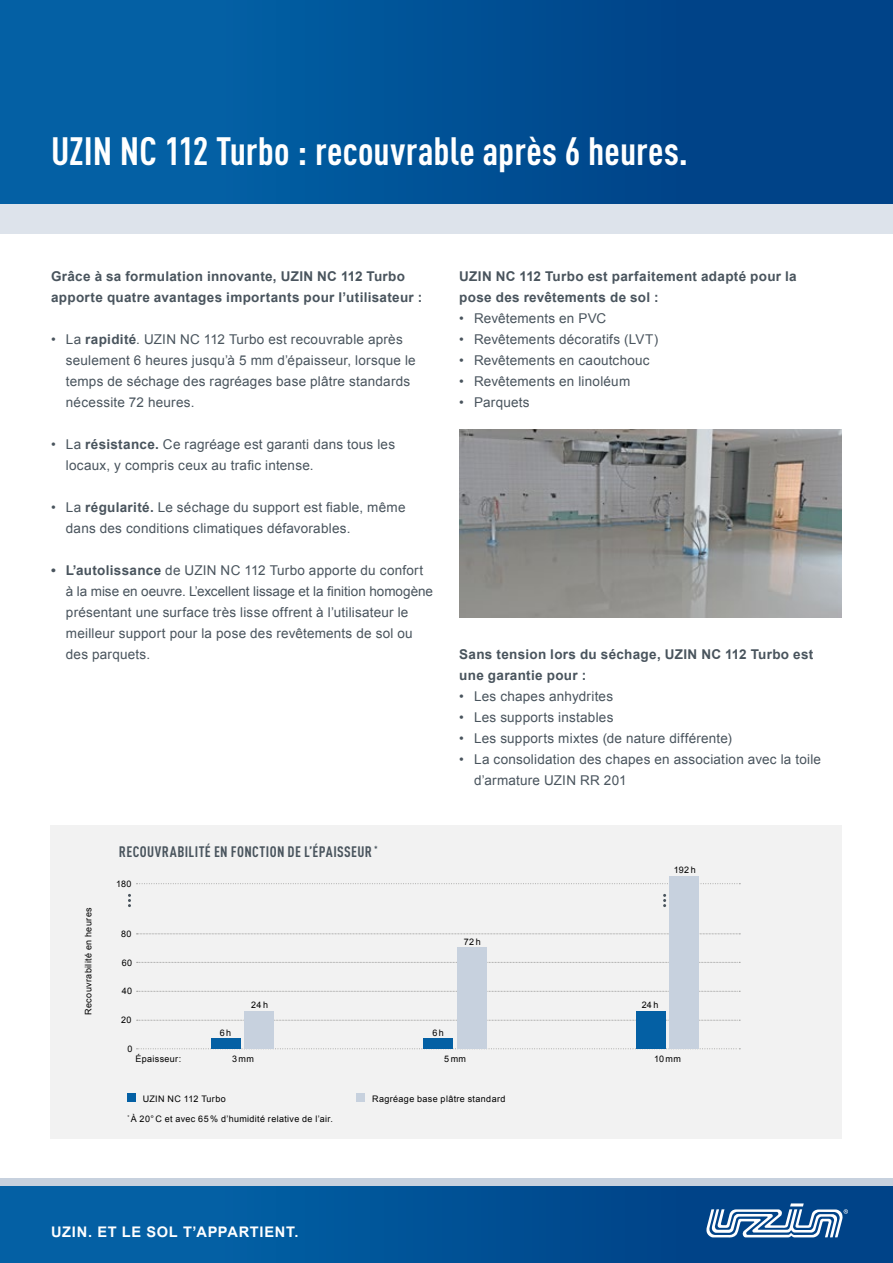
<style>
.page{position:relative;width:893px;height:1263px;background:#fff}
.page>*{position:absolute;margin:0;border:0;box-sizing:border-box;transform-origin:0 0}
.t1{font:700 condensed 39px "DIN Pro";letter-spacing:.005em;color:#fff}
.t2{font:700 condensed 15px "DIN Pro";letter-spacing:.025em;color:#49545d}
.t3{font:700 14.55px "Arial";letter-spacing:.05em;color:#fff}
.t4{font:13.5px/21px "Arial";letter-spacing:.015em;color:#49545d}
.t5{font:700 13.5px/21px "Arial";letter-spacing:.025em;color:#49545d}
.t6{font:9px "Arial";letter-spacing:.04em;color:#000}
.s1{font-weight:700}
</style>
<div class="page">
<svg style="left:0;top:0;width:893px;height:204px;background:#015196"></svg>
<div style="left:0;top:204px;width:893px;height:30px;background:#dde3eb"></div>
<div style="left:0;top:1178px;width:893px;height:8px;background:#c7d1de"></div>
<div style="left:0;top:1186px;width:893px;height:77px;background:linear-gradient(to right,#0465a9,#003e83)"></div>
<svg style="left:706px;top:1203px;width:142px;height:35px"></svg>
<div style="left:51px;top:825px;width:791px;height:314px;background:#f2f2f2"></div>
<svg style="left:137px;top:962px;width:603px;height:1px"></svg>
<svg style="left:137px;top:991px;width:603px;height:1px"></svg>
<svg style="left:137px;top:1020px;width:603px;height:1px"></svg>
<div style="left:357px;top:1093px;width:8px;height:9px;background:#c7d1de"></div>
<div style="left:127px;top:1093px;width:9px;height:9px;background:#0460a4"></div>
<svg style="left:136px;top:1048px;width:604px;height:1px"></svg>
<div style="left:457px;top:947px;width:30px;height:102px;background:#c7d1de"></div>
<svg style="left:136px;top:883px;width:604px;height:1px"></svg>
<svg style="left:136px;top:933px;width:604px;height:1px"></svg>
<svg style="left:128px;top:894px;width:3px;height:13px"></svg>
<svg style="left:663px;top:894px;width:3px;height:13px"></svg>
<div style="left:244px;top:1011px;width:30px;height:38px;background:#c7d1de"></div>
<div style="left:211px;top:1038px;width:30px;height:11px;background:#0460a4"></div>
<div style="left:424px;top:1038px;width:29px;height:11px;background:#0460a4"></div>
<div style="left:669px;top:876px;width:30px;height:173px;background:#c7d1de"></div>
<div style="left:636px;top:1011px;width:30px;height:38px;background:#0460a4"></div>
<img style="left:459px;top:429px;width:383px;height:188px">
<h1 class="t1" style="left:51px;top:122px;width:639px">UZIN NC 112 Turbo : recouvrable après 6 heures.</h1>
<p class="t5" style="left:51px;top:266px;width:373px">Grâce à sa formulation innovante, UZIN NC 112 Turbo apporte quatre avantages importants pour l’utilisateur :</p>
<p class="t4" style="left:66px;top:329px;width:351px;text-indent:-15px">• La <span class="s1">rapidité</span>. UZIN NC 112 Turbo est recouvrable après seulement 6 heures jusqu’à 5 mm d’épaisseur, lorsque le temps de séchage des ragréages base plâtre standards nécessite 72 heures.</p>
<p class="t4" style="left:66px;top:434px;width:331px;text-indent:-15px">• La <span class="s1">résistance.</span> Ce ragréage est garanti dans tous les locaux, y compris ceux au trafic intense.</p>
<p class="t4" style="left:66px;top:497px;width:341px;text-indent:-15px">• La <span class="s1">régularité.</span> Le séchage du support est fiable, même dans des conditions climatiques défavorables.</p>
<p class="t4" style="left:66px;top:560px;width:369px;text-indent:-15px"><span class="s1">• L’autolissance</span> de UZIN NC 112 Turbo apporte du confort à la mise en oeuvre. L’excellent lissage et la finition homogène présentant une surface très lisse offrent à l’utilisateur le meilleur support pour la pose des revêtements de sol ou des parquets.</p>
<p class="t5" style="left:459px;top:266px;width:339px">UZIN NC 112 Turbo est parfaitement adapté pour la pose des revêtements de sol :</p>
<p class="t4" style="left:459px;top:308px;width:149px">• Revêtements en PVC</p>
<p class="t4" style="left:459px;top:329px;width:201px">• Revêtements décoratifs (LVT)</p>
<p class="t4" style="left:459px;top:350px;width:192px">• Revêtements en caoutchouc</p>
<p class="t4" style="left:459px;top:371px;width:172px">• Revêtements en linoléum</p>
<p class="t4" style="left:459px;top:392px;width:72px">• Parquets</p>
<p class="t5" style="left:459px;top:644px;width:356px">Sans tension lors du séchage, UZIN NC 112 Turbo est une garantie pour :</p>
<p class="t4" style="left:459px;top:686px;width:155px">• Les chapes anhydrites</p>
<p class="t4" style="left:459px;top:707px;width:156px">• Les supports instables</p>
<p class="t4" style="left:459px;top:728px;width:274px">• Les supports mixtes (de nature différente)</p>
<p class="t4" style="left:474px;top:749px;width:348px;text-indent:-15px">• La consolidation des chapes en association avec la toile d’armature UZIN RR 201</p>
<p class="t6" style="left:82px;top:1015px;width:109px;rotate:-90deg">Recouvrabilité en heures</p>
<p class="t2" style="left:119px;top:841px;width:261px">RECOUVRABILITÉ EN FONCTION DE L’ÉPAISSEUR <sup>*</sup></p>
<p class="t6" style="left:116px;top:878px;width:17px">180</p>
<p class="t6" style="left:121px;top:928px;width:12px">80</p>
<p class="t6" style="left:122px;top:957px;width:12px">60</p>
<p class="t6" style="left:122px;top:985px;width:12px">40</p>
<p class="t6" style="left:121px;top:1014px;width:12px">20</p>
<p class="t6" style="left:127px;top:1042px;width:7px">0</p>
<p class="t6" style="left:251px;top:999px;width:18px">24h</p>
<p class="t6" style="left:220px;top:1026px;width:13px">6h</p>
<p class="t6" style="left:432px;top:1026px;width:13px">6h</p>
<p class="t6" style="left:464px;top:935px;width:18px">72h</p>
<p class="t6" style="left:674px;top:864px;width:23px">192 h</p>
<p class="t6" style="left:642px;top:999px;width:18px">24h</p>
<p class="t6" style="left:135px;top:1053px;width:47px">Épaisseur:</p>
<p class="t6" style="left:232px;top:1053px;width:23px">3mm</p>
<p class="t6" style="left:444px;top:1053px;width:23px">5mm</p>
<p class="t6" style="left:143px;top:1092px;width:85px">UZIN NC 112 Turbo</p>
<p class="t6" style="left:372px;top:1092px;width:135px">Ragréage base plâtre standard</p>
<p class="t6" style="left:127px;top:1112px;width:207px"><sup>*</sup> À 20° C et avec 65 % d’humidité relative de l’air.</p>
<p class="t3" style="left:51px;top:1223px;width:249px">UZIN. ET LE SOL T’APPARTIENT.</p>
<p class="t6" style="left:654px;top:1053px;width:28px">10 mm</p>
</div>
